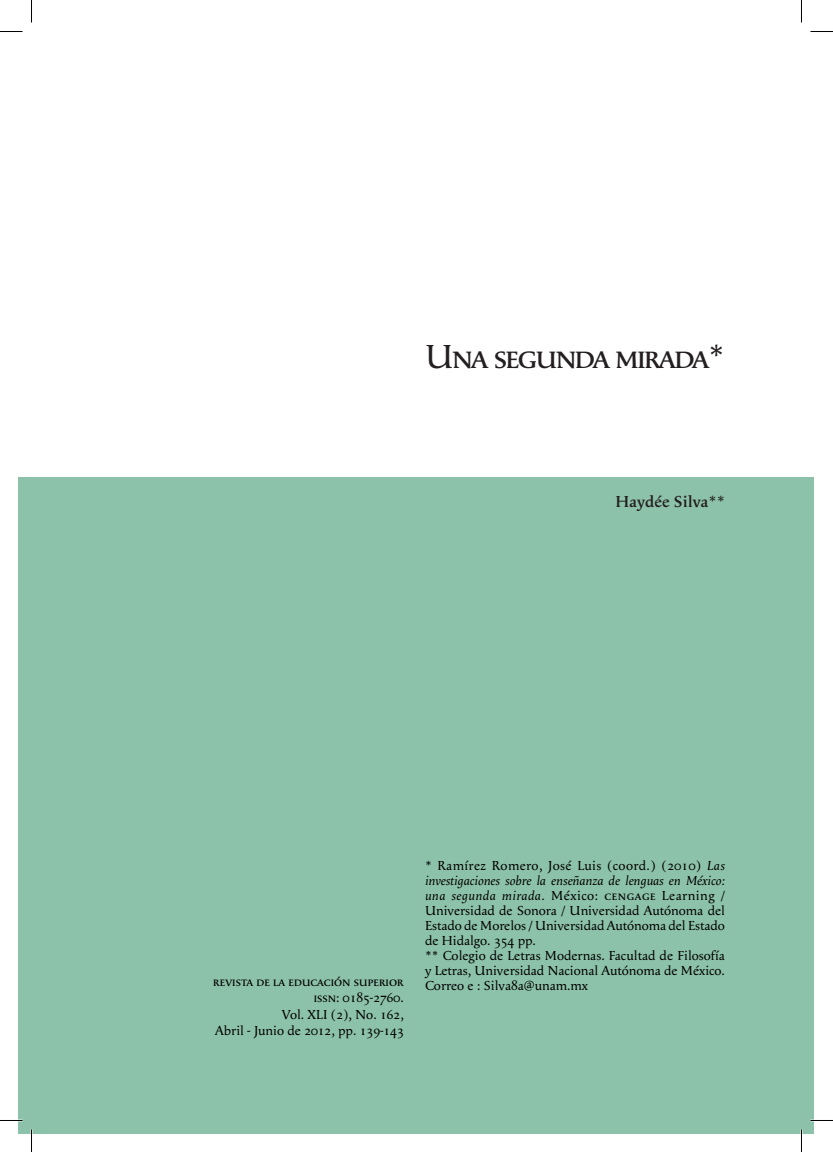
<style>
.page{position:relative;width:833px;height:1152px;background:#fff}
.page>*{position:absolute;margin:0;border:0;box-sizing:border-box;transform-origin:0 0}
.t1{font:34.5px "Apolline Regular SC";letter-spacing:-.05em;color:#231f20}
.t2{font:600 16.5px "Apolline";color:#231f20}
.AUTORES{font:13.5px/15px "Apolline";color:#000;text-align:justify}
.AUTORES-2{font:13.5px "Apolline Regular SC";color:#000}
.s1{font-family:"Apolline Regular SC"}
.s2{font-style:italic}
</style>
<div class="page">
<div style="left:19px;top:477px;width:795px;height:656px;background:#8dc2aa"></div>
<hr style="left:0;top:1119px;width:22px;height:2px;background:#fff">
<hr style="left:810px;top:1119px;width:23px;height:2px;background:#fff">
<hr style="left:800px;top:1129px;width:2px;height:22px;background:#fff">
<svg style="left:0;top:31px;width:22px;height:1px"></svg>
<svg style="left:810px;top:31px;width:23px;height:1px"></svg>
<svg style="left:0;top:1120px;width:22px;height:1px"></svg>
<svg style="left:810px;top:1120px;width:23px;height:1px"></svg>
<svg style="left:31px;top:0;width:1px;height:22px"></svg>
<svg style="left:31px;top:1129px;width:1px;height:22px"></svg>
<svg style="left:801px;top:0;width:1px;height:22px"></svg>
<svg style="left:801px;top:1129px;width:1px;height:22px"></svg>
<p class="t1" style="left:425px;top:336px;width:301px">Una segunda mirada*</p>
<p class="t2" style="left:615px;top:492px;width:111px">Haydée Silva**</p>
<p class="AUTORES-2" style="left:213px;top:973px;width:192px">revista de la educación superior</p>
<p class="AUTORES" style="left:314px;top:990px;width:91px"><span class="s1">issn</span>: 0185-2760.</p>
<p class="AUTORES" style="left:282px;top:1007px;width:123px">Vol. XLI (2), No. 162,</p>
<p class="AUTORES" style="left:215px;top:1023px;width:190px">Abril - Junio de 2012, pp. 139-143</p>
<p class="AUTORES" style="left:425px;top:858px;width:301px">* Ramírez Romero, José Luis (coord.) (2010) <span class="s2">Las investigaciones sobre la enseñanza de lenguas en México: una segunda mirada.</span> México: <span class="s1">cengage</span> Learning / Universidad de Sonora / Universidad Autónoma del Estado de Morelos / Universidad Autónoma del Estado de Hidalgo. 354 pp.</p>
<p class="AUTORES" style="left:425px;top:948px;width:301px">** Colegio de Letras Modernas. Facultad de Filosofía y Letras, Universidad Nacional Autónoma de México.<br>Correo e : Silva8a@unam.mx</p>
</div>
